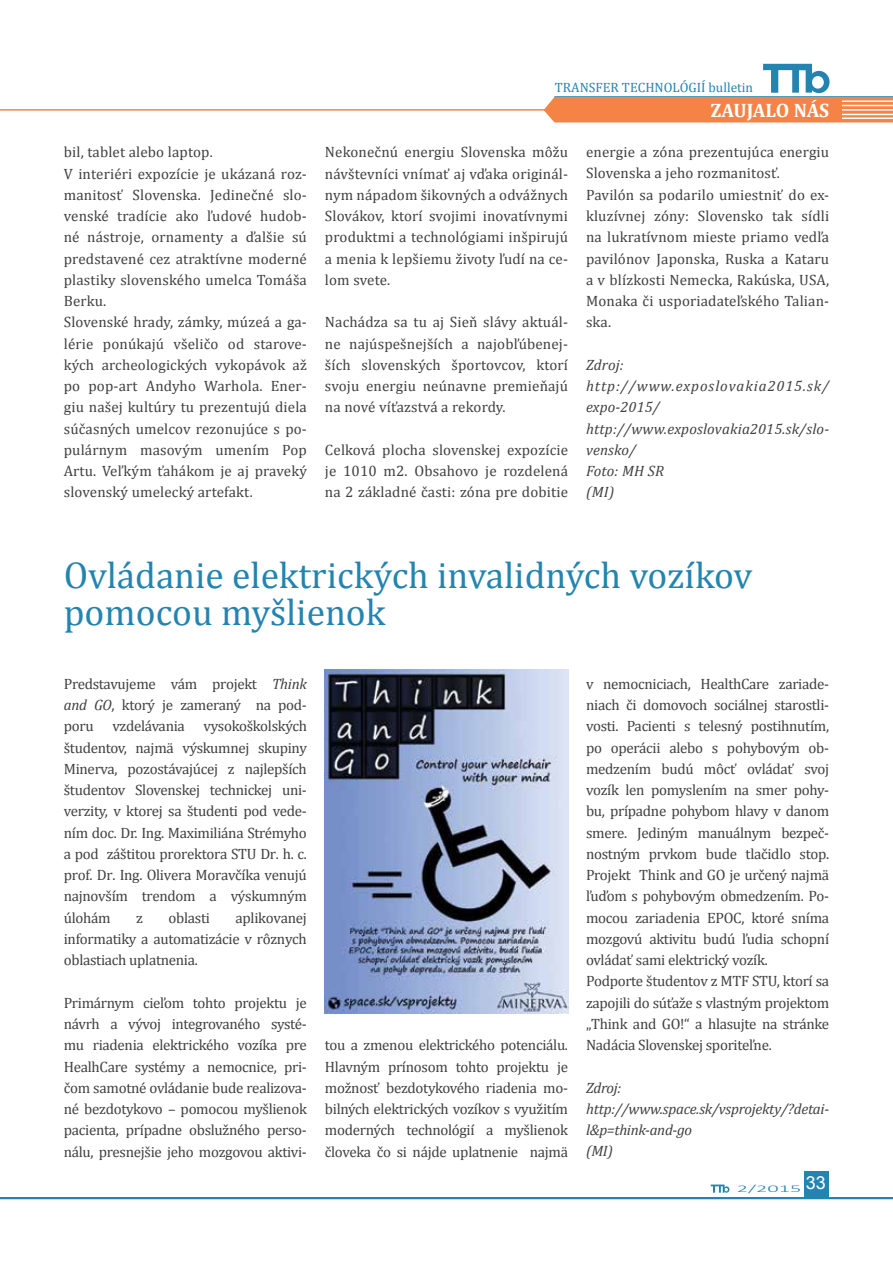
<style>
.page{position:relative;width:893px;height:1263px;background:#fff}
.page>*{position:absolute;margin:0;border:0;box-sizing:border-box;transform-origin:0 0}
.t1{font:37.5px/37.5px "Cambria";color:#2484b0}
.t2{font:700 19.5px "Cambria";color:#fff}
.t3{font:18px "Arial";color:#fff}
.t4{font:15px/21.3px "Cambria";letter-spacing:-.01em;color:#414042;text-align:justify}
.t5{font:15px/21.3px "Cambria";letter-spacing:.01em;color:#414042}
.t6{font:italic 15px/21.3px "Cambria";letter-spacing:.01em;color:#414042}
.t7{font:italic 15px/21.3px "Cambria";letter-spacing:-.02em;color:#414042}
.t8{font:13.5px "Cambria";color:#2484b0}
.t9{font:300 10.35px "Calibri";color:#2484b0;scale:2.16 1}
.s1{font-style:italic}
</style>
<div class="page">
<hr style="left:0;top:109px;width:568px;height:2px;background:#f58345">
<hr style="left:0;top:1197px;width:893px;height:2px;background:#2484b0">
<div style="left:804px;top:1171px;width:25px;height:27px;background:#2484b0"></div>
<svg style="left:544px;top:64px;width:349px;height:58px"></svg>
<hr style="left:842px;top:105px;width:51px;height:1px;background:#fff">
<hr style="left:842px;top:101px;width:51px;height:1px;background:#fff">
<hr style="left:842px;top:118px;width:51px;height:1px;background:#fff">
<hr style="left:842px;top:114px;width:51px;height:1px;background:#fff">
<hr style="left:842px;top:109px;width:51px;height:2px;background:#fff">
<svg style="left:711px;top:1184px;width:18px;height:9px"></svg>
<img style="left:325px;top:669px;width:243px;height:344px">
<p class="t8" style="left:555px;top:79px;width:200px">Transfer technológií bulletin</p>
<p class="t5" style="left:64px;top:141px;width:245px">bil, tablet alebo laptop.<br>V interiéri expozície je ukázaná roz&shy;manitosť Slovenska. Jedinečné slo&shy;venské tradície ako ľudové hudob&shy;né nástroje, ornamenty a ďalšie sú predstavené cez atraktívne moderné plastiky slovenského umelca Tomáša<br>Berku.<br>Slovenské hrady, zámky, múzeá a ga&shy;lérie ponúkajú všeličo od starove&shy;kých archeologických vykopávok až po pop-art Andyho Warhola. Ener&shy;giu našej kultúry tu prezentujú diela súčasných umelcov rezonujúce s po&shy;pulárnym masovým umením Pop<br>Artu. Veľkým ťahákom je aj praveký slovenský umelecký artefakt.</p>
<p class="t4" style="left:325px;top:141px;width:245px">Nekonečnú energiu Slovenska môžu návštevníci vnímať aj vďaka originál&shy;nym nápadom šikovných a odvážnych Slovákov, ktorí svojimi inovatívnymi produktmi a technológiami inšpirujú a menia k lepšiemu životy ľudí na ce&shy;lom svete.</p>
<p class="t4" style="left:325px;top:311px;width:245px">Nachádza sa tu aj Sieň slávy aktuál&shy;ne najúspešnejších a najobľúbenej&shy;ších slovenských športovcov, ktorí svoju energiu neúnavne premieňajú na nové víťazstvá a rekordy.</p>
<p class="t4" style="left:325px;top:439px;width:245px">Celková plocha slovenskej expozície je 1010 m2. Obsahovo je rozdelená na 2 základné časti: zóna pre dobitie</p>
<h2 class="t2" style="left:711px;top:97px;width:120px">ZAUJALO NÁS</h2>
<p class="t5" style="left:586px;top:141px;width:245px">energie a zóna prezentujúca energiu<br>Slovenska a jeho rozmanitosť.<br>Pavilón sa podarilo umiestniť do ex&shy;kluzívnej zóny: Slovensko tak sídli na lukratívnom mieste priamo vedľa pavilónov Japonska, Ruska a Kataru a v blízkosti Nemecka, Rakúska, USA,<br>Monaka či usporiadateľského Talian&shy;ska.</p>
<p class="t6" style="left:586px;top:353px;width:245px">Zdroj: http://www.exposlovakia2015.sk/ expo-2015/ http://www.exposlovakia2015.sk/slo&shy;vensko/<br>Foto: MH SR<br>(MI)</p>
<h1 class="t1" style="left:64px;top:556px;width:690px">Ovládanie elektrických invalidných vozíkov pomocou myšlienok</h1>
<p class="t4" style="left:64px;top:673px;width:245px">Predstavujeme vám projekt <span class="s1">Think and GO</span>, ktorý je zameraný na pod&shy;poru vzdelávania vysokoškolských študentov, najmä výskumnej skupiny Minerva, pozostávajúcej z najlepších študentov Slovenskej technickej uni&shy;verzity, v ktorej sa študenti pod vede&shy;ním doc. Dr. Ing. Maximiliána Strémyho a pod záštitou prorektora STU Dr. h. c. prof. Dr. Ing. Olivera Moravčíka venujú najnovším trendom a výskumným úlohám</p>
<p class="t4" style="left:64px;top:907px;width:245px;text-indent:172px">aplikovanej informatiky a automatizácie v rôznych oblastiach uplatnenia.</p>
<p class="t4" style="left:64px;top:992px;width:245px">Primárnym cieľom tohto projektu je návrh a vývoj integrovaného systé&shy;mu riadenia elektrického vozíka pre HealhCare systémy a nemocnice, pri&shy;čom samotné ovládanie bude realizova&shy;né bezdotykovo – pomocou myšlienok pacienta, prípadne obslužného perso&shy;nálu, presnejšie jeho mozgovou aktivi-</p>
<p class="t4" style="left:136px;top:907px;width:8px">z</p>
<p class="t4" style="left:169px;top:907px;width:43px">oblasti</p>
<p class="t4" style="left:325px;top:1034px;width:245px">tou a zmenou elektrického potenciálu.<br>Hlavným prínosom tohto projektu je možnosť bezdotykového riadenia mo&shy;bilných elektrických vozíkov s využitím moderných technológií a myšlienok človeka čo si nájde uplatnenie najmä</p>
<p class="t4" style="left:586px;top:673px;width:245px;text-align:left">v nemocniciach, HealthCare zariade&shy;niach či domovoch sociálnej starostli&shy;vosti. Pacienti s telesný postihnutím, po operácii alebo s pohybovým ob&shy;medzením budú môcť ovládať svoj vozík len pomyslením na smer pohy&shy;bu, prípadne pohybom hlavy v danom smere. Jediným manuálnym bezpeč&shy;nostným prvkom bude tlačidlo stop.<br>Projekt Think and GO je určený najmä ľuďom s pohybovým obmedzením. Po&shy;mocou zariadenia EPOC, ktoré sníma mozgovú aktivitu budú ľudia schopní ovládať sami elektrický vozík.<br>Podporte študentov z MTF STU, ktorí sa zapojili do súťaže s vlastným projektom „Think and GO!“ a hlasujte na stránke Nadácia Slovenskej sporiteľne.</p>
<p class="t7" style="left:586px;top:1076px;width:245px">Zdroj: http://www.space.sk/vsprojekty/?detai&shy;l&amp;p=think-and-go<br>(MI)</p>
<p class="t3" style="left:806px;top:1171px;width:22px">33</p>
<p class="t9" style="left:737px;top:1182px;width:31px">2/2015</p>
</div>
